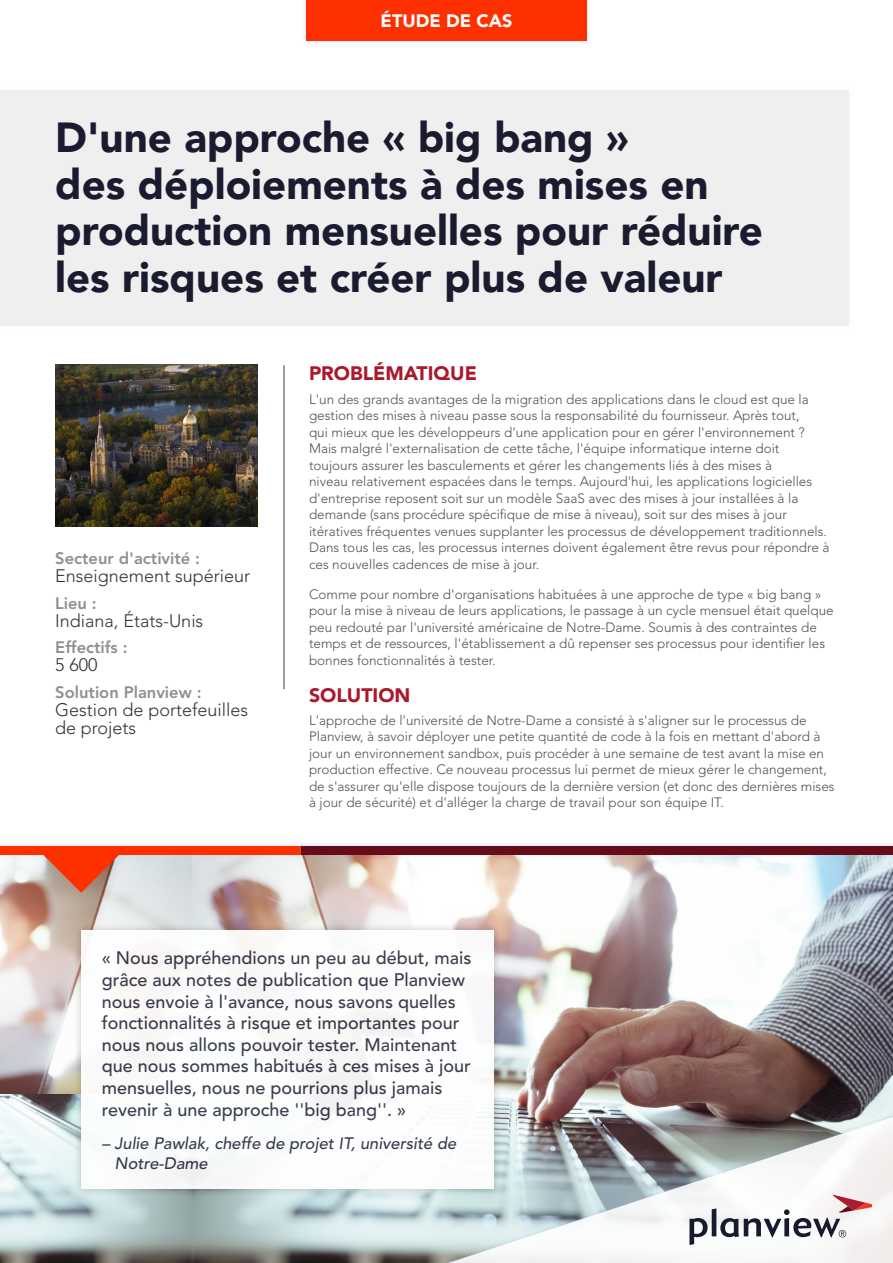
<style>
.page{position:relative;width:893px;height:1263px;background:#fff}
.page>*{position:absolute;margin:0;border:0;box-sizing:border-box;transform-origin:0 0}
.t1{font:900 42px/46.5px "Avenir LT Pro";color:#1a1b2f}
.t2{font:900 19.5px "Avenir LT Pro";color:#aa182c}
.t3{font:500 18px/21.6px "Avenir LT Std";color:#313244}
.t4{font:300 18px/18px "Avenir LT Std";color:#333}
.t5{font:900 18px "Avenir LT Pro";color:#fff}
.t6{font:italic 500 16.5px/19.8px "Avenir LT Std";color:#313244}
.t7{font:800 16.5px "Avenir LT Std";color:#8f8f8f}
.t8{font:300 13.5px/16.5px "Avenir LT Std";color:#525252}
</style>
<div class="page">
<div style="left:0;top:90px;width:849px;height:236px;background:#efefef"></div>
<div style="left:302px;top:0;width:289px;height:45px;background:#90acd9;opacity:.35"></div>
<div style="left:306px;top:0;width:281px;height:40px;background:#ff3000"></div>
<img style="left:0;top:858px;width:893px;height:405px">
<div style="left:73px;top:922px;width:429px;height:275px;background:#231f20;opacity:.27"></div>
<div style="left:81px;top:930px;width:413px;height:259px;background:#fff"></div>
<div style="left:0;top:842px;width:307px;height:16px;background:#90acd9;opacity:.35"></div>
<div style="left:0;top:846px;width:303px;height:8px;background:#ff3000"></div>
<div style="left:297px;top:842px;width:596px;height:16px;background:#90acd9;opacity:.35"></div>
<div style="left:301px;top:846px;width:592px;height:8px;background:#680b18"></div>
<svg style="left:38px;top:854px;width:86px;height:39px;background:#da775d"></svg>
<div style="left:364px;top:1079px;width:529px;height:184px;background:#90acd9;opacity:.35"></div>
<svg style="left:367px;top:1082px;width:526px;height:181px"></svg>
<svg style="left:689px;top:1194px;width:182px;height:51px"></svg>
<hr style="left:284px;top:365px;width:1px;height:324px;background:#3e3e3f">
<img style="left:55px;top:364px;width:202px;height:163px">
<h3 class="t5" style="left:381px;top:10px;width:133px">ÉTUDE DE CAS</h3>
<h1 class="t1" style="left:55px;top:115px;width:709px">D'une approche « big bang »<br>des déploiements à des mises en production mensuelles pour réduire les risques et créer plus de valeur</h1>
<p class="t7" style="left:55px;top:548px;width:146px">Secteur d'activité :</p>
<h3 class="t4" style="left:55px;top:567px;width:196px">Enseignement supérieur</h3>
<p class="t7" style="left:55px;top:593px;width:43px">Lieu :</p>
<h3 class="t4" style="left:55px;top:611px;width:150px">Indiana, États-Unis</h3>
<p class="t7" style="left:55px;top:637px;width:74px">Effectifs :</p>
<h3 class="t4" style="left:55px;top:656px;width:44px">5 600</h3>
<p class="t7" style="left:55px;top:682px;width:148px">Solution Planview :</p>
<h3 class="t4" style="left:55px;top:700px;width:194px">Gestion de portefeuilles de projets</h3>
<h2 class="t2" style="left:309px;top:362px;width:169px">PROBLÉMATIQUE</h2>
<p class="t8" style="left:309px;top:391px;width:522px">L'un des grands avantages de la migration des applications dans le cloud est que la gestion des mises à niveau passe sous la responsabilité du fournisseur. Après tout,<br>qui mieux que les développeurs d'une application pour en gérer l'environnement ?<br>Mais malgré l'externalisation de cette tâche, l'équipe informatique interne doit toujours assurer les basculements et gérer les changements liés à des mises à<br>niveau relativement espacées dans le temps. Aujourd'hui, les applications logicielles d'entreprise reposent soit sur un modèle SaaS avec des mises à jour installées à la demande (sans procédure spécifique de mise à niveau), soit sur des mises à jour itératives fréquentes venues supplanter les processus de développement traditionnels.<br>Dans tous les cas, les processus internes doivent également être revus pour répondre à ces nouvelles cadences de mise à jour.</p>
<p class="t8" style="left:309px;top:586px;width:526px">Comme pour nombre d'organisations habituées à une approche de type « big bang » pour la mise à niveau de leurs applications, le passage à un cycle mensuel était quelque peu redouté par l'université américaine de Notre-Dame. Soumis à des contraintes de temps et de ressources, l'établissement a dû repenser ses processus pour identifier les bonnes fonctionnalités à tester.</p>
<h2 class="t2" style="left:309px;top:683px;width:103px">SOLUTION</h2>
<p class="t8" style="left:309px;top:712px;width:527px">L'approche de l'université de Notre-Dame a consisté à s'aligner sur le processus de Planview, à savoir déployer une petite quantité de code à la fois en mettant d'abord à jour un environnement sandbox, puis procéder à une semaine de test avant la mise en production effective. Ce nouveau processus lui permet de mieux gérer le changement, de s'assurer qu'elle dispose toujours de la dernière version (et donc des dernières mises à jour de sécurité) et d'alléger la charge de travail pour son équipe IT.</p>
<p class="t3" style="left:102px;top:948px;width:371px">« Nous appréhendions un peu au début, mais grâce aux notes de publication que Planview nous envoie à l'avance, nous savons quelles fonctionnalités à risque et importantes pour nous nous allons pouvoir tester. Maintenant que nous sommes habitués à ces mises à jour mensuelles, nous ne pourrions plus jamais revenir à une approche ''big bang''. »</p>
<p class="t6" style="left:115px;top:1134px;width:343px;text-indent:-13px">– Julie Pawlak, cheffe de projet IT, université de<br>Notre-Dame</p>
</div>
